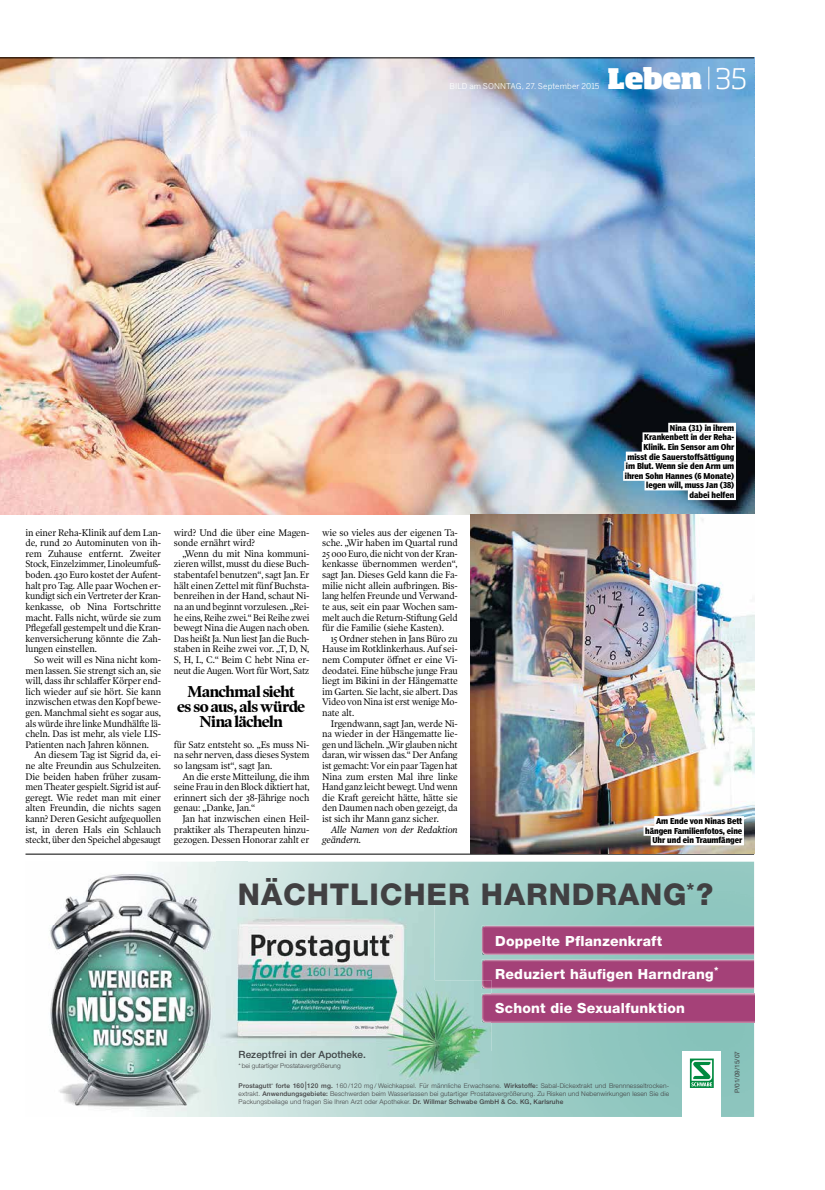
<style>
.page{position:relative;width:825px;height:1190px;background:#fff}
.page>*{position:absolute;margin:0;border:0;box-sizing:border-box;transform-origin:0 0}
.t1{font:800 30px "Helvetica Neue LT Pro";letter-spacing:.03em;color:#414042}
.t2{font:800 28px "Soho Pro";letter-spacing:-.03em;color:#fff}
.t3{font:700 16px/15px "Poynter OS Display";letter-spacing:-.035em;color:#000;text-align:center}
.t4{font:800 14px "Helvetica Neue LT Pro";letter-spacing:.015em;color:#fff}
.t5{font:500 10px "Helvetica Neue LT Pro";letter-spacing:.005em;color:#3f4446}
.t6{font:9.7px/10.6px "Poynter OS Text One";letter-spacing:-.015em;color:#000;text-align:justify;scale:.95 1}
.t7{font:italic 9.7px/10.6px "Poynter OS Text One";letter-spacing:-.015em;color:#000;scale:.95 1}
.t8{font:700 condensed 8px/9.6px "Poynter Agate One";letter-spacing:-.005em;color:#000;text-align:right}
.t9{font:8px "Benton Sans";letter-spacing:.01em;color:#fff}
.t10{font:300 6.5px/8px "Helvetica Neue LT Pro";letter-spacing:.02em;color:#414042;text-align:justify}
.t11{font:300 6.5px "Helvetica Neue LT Pro";color:#414042}
.t12{font:6.5px "Helvetica Neue LT Pro";letter-spacing:-.005em;color:#414042}
.t13{font:500 6.5px "Helvetica Neue LT Pro";letter-spacing:.02em;color:#414042}
.t14{font:500 2px "Helvetica Neue LT Pro";color:#414042}
.s1{font-weight:300}
.s2{font-weight:500}
.s3{font-weight:500;font-size:8.1px}
</style>
<div class="page">
<img style="left:0;top:58px;width:754px;height:456px">
<div style="left:668px;top:422px;width:68px;height:10px;background:#fff"></div>
<div style="left:642px;top:432px;width:94px;height:10px;background:#fff"></div>
<div style="left:642px;top:442px;width:94px;height:10px;background:#fff"></div>
<div style="left:626px;top:451px;width:110px;height:10px;background:#fff"></div>
<div style="left:624px;top:461px;width:112px;height:10px;background:#fff"></div>
<div style="left:623px;top:470px;width:113px;height:10px;background:#fff"></div>
<div style="left:644px;top:480px;width:92px;height:10px;background:#fff"></div>
<div style="left:688px;top:490px;width:48px;height:10px;background:#fff"></div>
<hr style="left:26px;top:853px;width:728px;height:1px;background:#000">
<svg style="left:708px;top:67px;width:1px;height:22px"></svg>
<img style="left:470px;top:514px;width:284px;height:339px">
<div style="left:654px;top:816px;width:90px;height:10px;background:#fff"></div>
<div style="left:643px;top:825px;width:101px;height:10px;background:#fff"></div>
<div style="left:651px;top:835px;width:93px;height:10px;background:#fff"></div>
<hr style="left:0;top:57px;width:754px;height:1px;background:#000">
<img style="left:482px;top:925px;width:272px;height:29px">
<img style="left:482px;top:959px;width:272px;height:29px">
<img style="left:492px;top:993px;width:262px;height:29px">
<img style="left:54px;top:862px;width:162px;height:63px">
<img style="left:49px;top:925px;width:154px;height:64px">
<img style="left:50px;top:989px;width:166px;height:127px">
<img style="left:203px;top:894px;width:231px;height:90px">
<img style="left:203px;top:984px;width:174px;height:61px">
<img style="left:377px;top:980px;width:115px;height:107px">
<svg style="left:482px;top:980px;width:10px;height:8px"></svg>
<img style="left:482px;top:993px;width:10px;height:29px">
<svg style="left:690px;top:1058px;width:24px;height:29px"></svg>
<p class="t9" style="left:449px;top:82px;width:152px">BILD am SONNTAG, 27. September 2015</p>
<h2 class="t2" style="left:608px;top:58px;width:141px">Leben <span class="s1">35</span></h2>
<p class="t6" style="left:26px;top:527px;width:144px">in einer Reha-Klinik auf dem Lan&shy;de, rund 20 Autominuten von ih&shy;rem Zuhause entfernt. Zweiter Stock, Einzelzimmer, Linoleumfuß&shy;boden. 430 Euro kostet der Aufent&shy;halt pro Tag. Alle paar Wochen er&shy;kundigt sich ein Vertreter der Kran&shy;kenkasse, ob Nina Fortschritte macht. Falls nicht, würde sie zum Pflegefall gestempelt und die Kran&shy;kenversicherung könnte die Zah&shy;lungen einstellen.</p>
<p class="t6" style="left:26px;top:654px;width:144px;text-indent:9px">So weit will es Nina nicht kom&shy;men lassen. Sie strengt sich an, sie will, dass ihr schlaffer Körper end&shy;lich wieder auf sie hört. Sie kann inzwischen etwas den Kopf bewe&shy;gen. Manchmal sieht es sogar aus, als würde ihre linke Mundhälfte lä&shy;cheln. Das ist mehr, als viele LIS-Patienten nach Jahren können.</p>
<p class="t6" style="left:26px;top:749px;width:144px;text-indent:9px">An diesem Tag ist Sigrid da, ei&shy;ne alte Freundin aus Schulzeiten.<br>Die beiden haben früher zusam&shy;men Theater gespielt. Sigrid ist auf&shy;geregt. Wie redet man mit einer alten Freundin, die nichts sagen kann? Deren Gesicht aufgequollen ist, in deren Hals ein Schlauch steckt, über den Speichel abgesaugt</p>
<p class="t6" style="left:174px;top:527px;width:144px">wird? Und die über eine Magen&shy;sonde ernährt wird?</p>
<p class="t6" style="left:174px;top:548px;width:144px;text-indent:9px">„Wenn du mit Nina kommuni&shy;zieren willst, musst du diese Buch&shy;stabentafel benutzen“, sagt Jan. Er hält einen Zettel mit fünf Buchsta&shy;benreihen in der Hand, schaut Ni&shy;na an und beginnt vorzulesen. „Rei&shy;he eins, Reihe zwei.“ Bei Reihe zwei bewegt Nina die Augen nach oben.<br>Das heißt Ja. Nun liest Jan die Buch&shy;staben in Reihe zwei vor. „T, D, N, S, H, L, C.“ Beim C hebt Nina er&shy;neut die Augen. Wort für Wort, Satz</p>
<h3 class="t3" style="left:177px;top:683px;width:130px">Manchmal sieht<br>es so aus, als würde<br>Nina lächeln</h3>
<p class="t6" style="left:174px;top:739px;width:144px">für Satz entsteht so. „Es muss Ni&shy;na sehr nerven, dass dieses System so langsam ist“, sagt Jan.</p>
<p class="t6" style="left:174px;top:770px;width:144px;text-indent:9px">An die erste Mitteilung, die ihm seine Frau in den Block diktiert hat, erinnert sich der 38-Jährige noch genau: „Danke, Jan.“</p>
<p class="t6" style="left:174px;top:813px;width:144px;text-indent:9px">Jan hat inzwischen einen Heil&shy;praktiker als Therapeuten hinzu&shy;gezogen. Dessen Honorar zahlt er</p>
<p class="t6" style="left:322px;top:527px;width:144px">wie so vieles aus der eigenen Ta&shy;sche. „Wir haben im Quartal rund 25 000 Euro, die nicht von der Kran&shy;kenkasse übernommen werden“, sagt Jan. Dieses Geld kann die Fa&shy;milie nicht allein aufbringen. Bis&shy;lang helfen Freunde und Verwand&shy;te aus, seit ein paar Wochen sam&shy;melt auch die Return-Stiftung Geld für die Familie (siehe Kasten).</p>
<p class="t6" style="left:322px;top:633px;width:144px;text-indent:9px">15 Ordner stehen in Jans Büro zu Hause im Rotklinkerhaus. Auf sei&shy;nem Computer öffnet er eine Vi&shy;deodatei. Eine hübsche junge Frau liegt im Bikini in der Hängematte im Garten. Sie lacht, sie albert. Das Video von Nina ist erst wenige Mo&shy;nate alt.</p>
<p class="t6" style="left:322px;top:717px;width:144px;text-indent:9px">Irgendwann, sagt Jan, werde Ni&shy;na wieder in der Hängematte lie&shy;gen und lächeln. „Wir glauben nicht daran, wir wissen das.“ Der Anfang ist gemacht: Vor ein paar Tagen hat Nina zum ersten Mal ihre linke Hand ganz leicht bewegt. Und wenn die Kraft gereicht hätte, hätte sie den Daumen nach oben gezeigt, da ist sich ihr Mann ganz sicher.</p>
<p class="t7" style="left:322px;top:823px;width:144px;text-indent:9px">Alle Namen von der Redaktion geändern.</p>
<p class="t8" style="left:625px;top:423px;width:111px">Nina (31) in ihrem<br>Krankenbett in der Reha-<br>Klinik. Ein Sensor am Ohr misst die Sauerstoffsättigung im Blut. Wenn sie den Arm um ihren Sohn Hannes (6 Monate) legen will, muss Jan (38) dabei helfen</p>
<p class="t8" style="left:645px;top:816px;width:98px">Am Ende von Ninas Bett hängen Familienfotos, eine<br>Uhr und ein Traumfänger</p>
<h1 class="t1" style="left:238px;top:876px;width:477px">NÄCHTLICHER HARNDRANG<sup>*</sup> ?</h1>
<h3 class="t4" style="left:495px;top:932px;width:169px">Doppelte Pflanzenkraft</h3>
<h3 class="t4" style="left:495px;top:965px;width:225px">Reduziert häufigen Harndrang<sup>*</sup></h3>
<h3 class="t4" style="left:495px;top:999px;width:191px">Schont die Sexualfunktion</h3>
<p class="t5" style="left:239px;top:1048px;width:129px">Rezeptfrei in der Apotheke.</p>
<p class="t11" style="left:239px;top:1061px;width:104px">* bei gutartiger Prostatavergrößerung</p>
<p class="t10" style="left:239px;top:1081px;width:432px;text-indent:37px"><span class="s2">forte 160</span> <span class="s3">|</span><span class="s2">120 mg.</span> 160 / 120 mg / Weichkapsel. Für männliche Erwachsene. <span class="s2">Wirkstoffe:</span> Sabal-Dickextrakt und Brennnesseltrocken&shy;extrakt. <span class="s2">Anwendungsgebiete:</span> Beschwerden beim Wasserlassen bei gutartiger Prostatavergrößerung. Zu Risken und Nebenwirkungen lesen Sie die Packungsbeilage und fragen Sie Ihren Arzt oder Apotheker. <span class="s2">Dr. Willmar Schwabe GmbH &amp; Co. KG, Karlsruhe</span></p>
<p class="t13" style="left:239px;top:1081px;width:34px">Prostagutt</p>
<p class="t14" style="left:271px;top:1082px;width:3px">®</p>
<p class="t12" style="left:733px;top:1092px;width:43px;rotate:-90deg">P/01/09/15/07</p>
</div>
